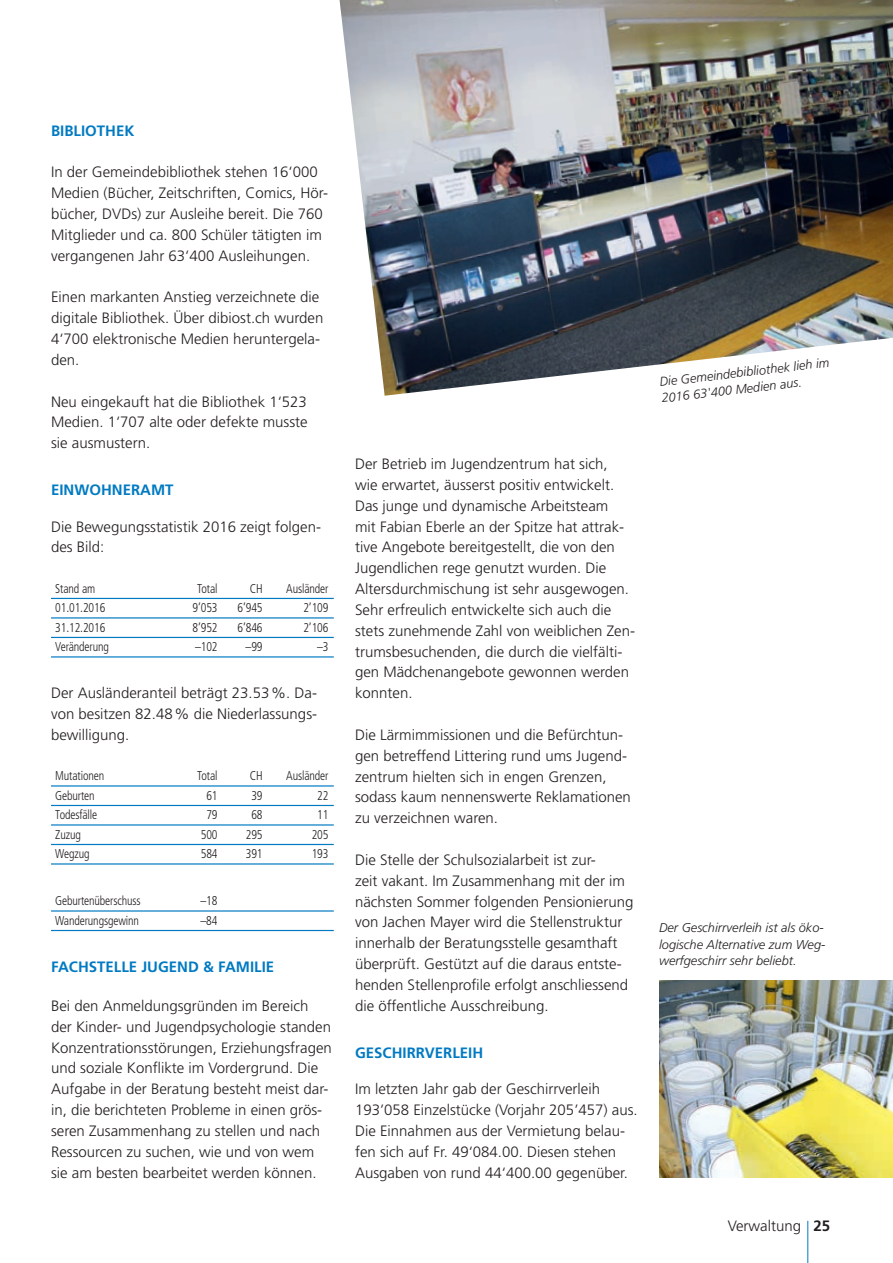
<style>
.page{position:relative;width:893px;height:1263px;background:#fff}
.page>*{position:absolute;margin:0;border:0;box-sizing:border-box;transform-origin:0 0}
.t1{font:300 15px/20.9px "Frutiger LT Std";color:#231f20}
.t2{font:700 15px "Frutiger";color:#007ac2}
.t3{font:300 condensed 12.75px "Frutiger LT Std";letter-spacing:-.01em;color:#231f20;scale:.93 1}
.t4{font:italic 300 12.75px/16.5px "Frutiger LT Std";color:#231f20}
.s1{font-weight:700}
</style>
<div class="page">
<hr style="left:807px;top:1221px;width:1px;height:42px;background:#007ac2">
<hr style="left:51px;top:598px;width:283px;height:1px;background:#007ac2">
<hr style="left:51px;top:617px;width:283px;height:1px;background:#007ac2">
<hr style="left:51px;top:637px;width:283px;height:1px;background:#007ac2">
<hr style="left:51px;top:656px;width:283px;height:1px;background:#007ac2">
<hr style="left:51px;top:785px;width:283px;height:1px;background:#007ac2">
<hr style="left:51px;top:805px;width:283px;height:1px;background:#007ac2">
<hr style="left:51px;top:824px;width:283px;height:1px;background:#007ac2">
<hr style="left:51px;top:844px;width:283px;height:1px;background:#007ac2">
<hr style="left:51px;top:863px;width:283px;height:1px;background:#007ac2">
<hr style="left:51px;top:910px;width:283px;height:1px;background:#007ac2">
<hr style="left:51px;top:930px;width:283px;height:1px;background:#007ac2">
<img style="left:340px;top:0;width:553px;height:396px">
<img style="left:659px;top:980px;width:234px;height:197px">
<p class="t2" style="left:51px;top:122px;width:85px">BIBLIOTHEK</p>
<p class="t1" style="left:51px;top:162px;width:278px">In der Gemeindebibliothek stehen 16‘000<br>Medien (Bücher, Zeitschriften, Comics, Hör&shy;bücher, DVDs) zur Ausleihe bereit. Die 760<br>Mitglieder und ca. 800 Schüler tätigten im vergangenen Jahr 63‘400 Ausleihungen.</p>
<p class="t1" style="left:51px;top:287px;width:274px">Einen markanten Anstieg verzeichnete die digitale Bibliothek. Über dibiost.ch wurden 4‘700 elektronische Medien heruntergela&shy;den.</p>
<p class="t1" style="left:51px;top:391px;width:258px;text-align:justify">Neu eingekauft hat die Bibliothek 1‘523<br>Medien. 1‘707 alte oder defekte musste sie ausmustern.</p>
<p class="t2" style="left:51px;top:481px;width:124px">EINWOHNERAMT</p>
<p class="t1" style="left:51px;top:516px;width:272px">Die Bewegungsstatistik 2016 zeigt folgen&shy;des Bild:</p>
<p class="t3" style="left:55px;top:581px;width:45px">Stand am</p>
<p class="t3" style="left:197px;top:581px;width:24px">Total</p>
<p class="t3" style="left:250px;top:581px;width:15px">CH</p>
<p class="t3" style="left:286px;top:581px;width:47px">Ausländer</p>
<p class="t3" style="left:55px;top:601px;width:55px">01.01.2016</p>
<p class="t3" style="left:193px;top:601px;width:29px">9’053</p>
<p class="t3" style="left:238px;top:601px;width:29px">6’945</p>
<p class="t3" style="left:303px;top:601px;width:29px">2’109</p>
<p class="t3" style="left:55px;top:620px;width:55px">31.12.2016</p>
<p class="t3" style="left:193px;top:620px;width:29px">8’952</p>
<p class="t3" style="left:238px;top:620px;width:29px">6’846</p>
<p class="t3" style="left:303px;top:620px;width:29px">2’106</p>
<p class="t3" style="left:55px;top:640px;width:59px">Veränderung</p>
<p class="t3" style="left:195px;top:640px;width:26px">–102</p>
<p class="t3" style="left:246px;top:640px;width:20px">–99</p>
<p class="t3" style="left:317px;top:640px;width:14px">–3</p>
<p class="t1" style="left:51px;top:683px;width:268px;text-align:justify">Der Ausländeranteil beträgt 23.53%. Da&shy;von besitzen 82.48% die Niederlassungs&shy;bewilligung.</p>
<p class="t3" style="left:55px;top:769px;width:54px">Mutationen</p>
<p class="t3" style="left:197px;top:769px;width:24px">Total</p>
<p class="t3" style="left:250px;top:769px;width:15px">CH</p>
<p class="t3" style="left:286px;top:769px;width:47px">Ausländer</p>
<p class="t3" style="left:55px;top:788px;width:44px">Geburten</p>
<p class="t3" style="left:206px;top:788px;width:14px">61</p>
<p class="t3" style="left:251px;top:788px;width:14px">39</p>
<p class="t3" style="left:317px;top:788px;width:14px">22</p>
<p class="t3" style="left:55px;top:808px;width:47px">Todesfälle</p>
<p class="t3" style="left:206px;top:808px;width:14px">79</p>
<p class="t3" style="left:251px;top:808px;width:14px">68</p>
<p class="t3" style="left:317px;top:808px;width:14px">11</p>
<p class="t3" style="left:55px;top:827px;width:29px">Zuzug</p>
<p class="t3" style="left:201px;top:827px;width:20px">500</p>
<p class="t3" style="left:246px;top:827px;width:20px">295</p>
<p class="t3" style="left:312px;top:827px;width:20px">205</p>
<p class="t3" style="left:55px;top:847px;width:38px">Wegzug</p>
<p class="t3" style="left:201px;top:847px;width:20px">584</p>
<p class="t3" style="left:246px;top:847px;width:20px">391</p>
<p class="t3" style="left:312px;top:847px;width:20px">193</p>
<p class="t3" style="left:55px;top:894px;width:93px">Geburtenüberschuss</p>
<p class="t3" style="left:200px;top:894px;width:20px">–18</p>
<p class="t3" style="left:55px;top:913px;width:92px">Wanderungsgewinn</p>
<p class="t3" style="left:200px;top:913px;width:20px">–84</p>
<p class="t2" style="left:51px;top:957px;width:225px">FACHSTELLE JUGEND &amp; FAMILIE</p>
<p class="t1" style="left:51px;top:995px;width:282px">Bei den Anmeldungsgründen im Bereich der Kinder- und Jugendpsychologie standen Konzentrationsstörungen, Erziehungsfragen und soziale Konflikte im Vordergrund. Die Aufgabe in der Beratung besteht meist dar&shy;in, die berichteten Probleme in einen grös&shy;seren Zusammenhang zu stellen und nach Ressourcen zu suchen, wie und von wem sie am besten bearbeitet werden können.</p>
<p class="t1" style="left:355px;top:454px;width:282px">Der Betrieb im Jugendzentrum hat sich,<br>wie erwartet, äusserst positiv entwickelt.<br>Das junge und dynamische Arbeitsteam<br>mit Fabian Eberle an der Spitze hat attrak&shy;tive Angebote bereitgestellt, die von den Jugendlichen rege genutzt wurden. Die Altersdurchmischung ist sehr ausgewogen.<br>Sehr erfreulich entwickelte sich auch die stets zunehmende Zahl von weiblichen Zen&shy;trumsbesuchenden, die durch die vielfälti&shy;gen Mädchenangebote gewonnen werden konnten.</p>
<p class="t1" style="left:355px;top:724px;width:277px">Die Lärmimmissionen und die Befürchtun&shy;gen betreffend Littering rund ums Jugend&shy;zentrum hielten sich in engen Grenzen, sodass kaum nennenswerte Reklamationen zu verzeichnen waren.</p>
<p class="t1" style="left:355px;top:849px;width:280px">Die Stelle der Schulsozialarbeit ist zur-<br>zeit vakant. Im Zusammenhang mit der im nächsten Sommer folgenden Pensionierung von Jachen Mayer wird die Stellenstruktur innerhalb der Beratungsstelle gesamthaft überprüft. Gestützt auf die daraus entste&shy;henden Stellenprofile erfolgt anschliessend die öffentliche Ausschreibung.</p>
<p class="t2" style="left:355px;top:1043px;width:130px">GESCHIRRVERLEIH</p>
<p class="t1" style="left:355px;top:1079px;width:284px">Im letzten Jahr gab der Geschirrverleih 193’058 Einzelstücke (Vorjahr 205’457) aus.<br>Die Einnahmen aus der Vermietung belau&shy;fen sich auf Fr. 49‘084.00. Diesen stehen Ausgaben von rund 44‘400.00 gegenüber.</p>
<p class="t4" style="left:659px;top:373px;width:172px;rotate:-6deg">Die Gemeindebibliothek lieh im<br>2016 63'400 Medien aus.</p>
<p class="t4" style="left:659px;top:920px;width:168px">Der Geschirrverleih ist als öko&shy;logische Alternative zum Weg&shy;werfgeschirr sehr beliebt.</p>
<p class="t1" style="left:728px;top:1215px;width:104px">Verwaltung <span class="s1">25</span></p>
</div>
